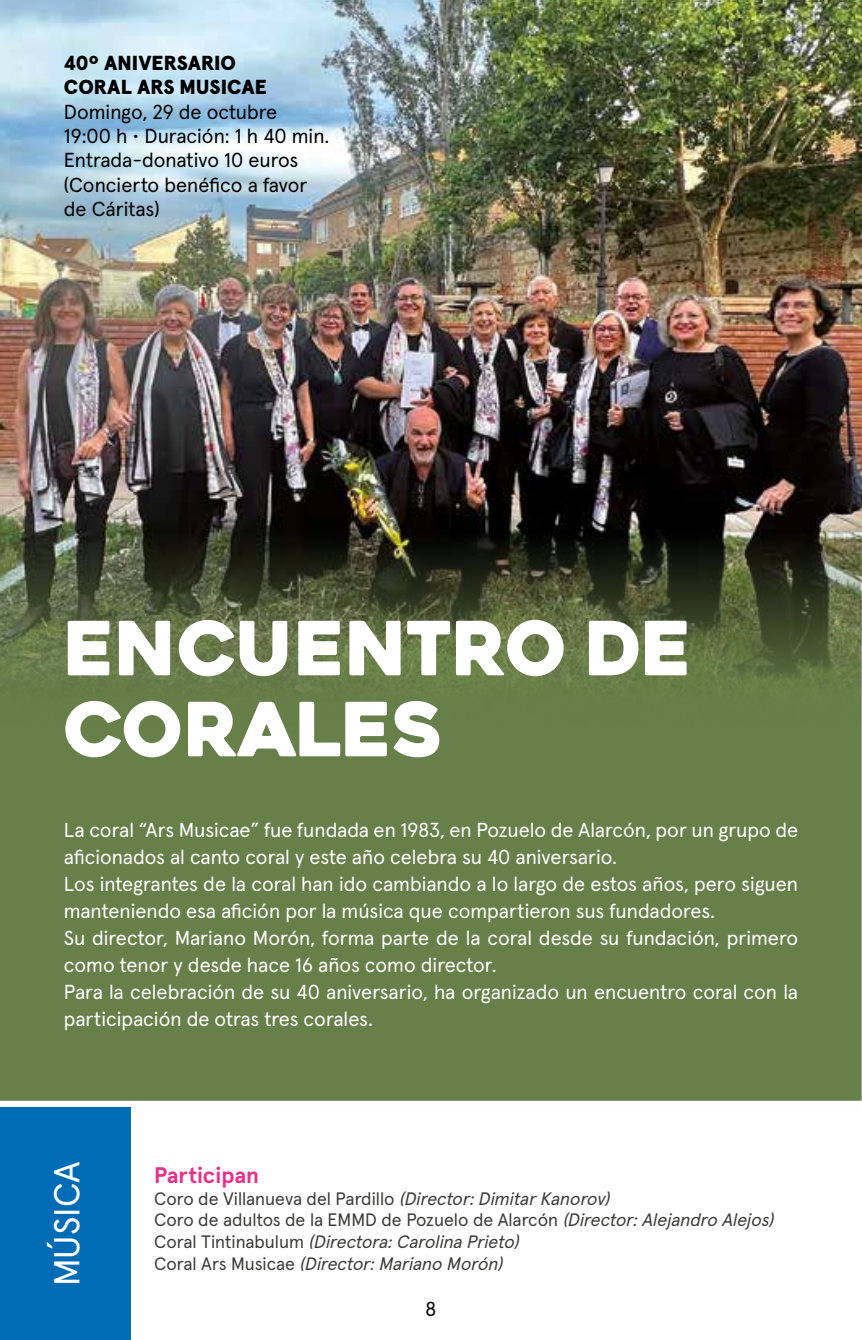
<style>
.page{position:relative;width:862px;height:1340px;background:#fff}
.page>*{position:absolute;margin:0;border:0;box-sizing:border-box;transform-origin:0 0}
.t1{font:74.48px/81px "Heavitas";color:#fff}
.t2{font:36px "Apercu Pro";color:#fff}
.t3{font:700 22.5px "Apercu Pro";color:#e8308a}
.t4{font:20.25px/27px "Apercu Pro";color:#fff}
.t5{font:20.25px/24.3px "Apercu Pro";color:#000}
.t6{font:900 20.25px/24.3px "Apercu Pro";color:#000}
.t7{font:italic 18px/21.6px "Apercu Pro";color:#3c3c3b}
.s1{font-style:normal}
</style>
<div class="page">
<div style="left:0;top:726px;width:861px;height:374px;background:#677f49"></div>
<img style="left:0;top:2px;width:861px;height:724px">
<img style="left:0;top:0;width:861px;height:2px">
<div style="left:0;top:1107px;width:130px;height:232px;background:#006cb5"></div>
<p class="t6" style="left:64px;top:49px;width:205px">40º ANIVERSARIO<br>CORAL ARS MUSICAE</p>
<p class="t5" style="left:64px;top:98px;width:267px">Domingo, 29 de octubre<br>19:00 h • Duración: 1 h 40 min.<br>Entrada-donativo 10 euros (Concierto benéfico a favor de Cáritas)</p>
<h1 class="t1" style="left:64px;top:608px;width:629px">ENCUENTRO DE<br>CORALES</h1>
<p class="t4" style="left:64px;top:815px;width:735px">La coral “Ars Musicae” fue fundada en 1983, en Pozuelo de Alarcón, por un grupo de aficionados al canto coral y este año celebra su 40 aniversario.<br>Los integrantes de la coral han ido cambiando a lo largo de estos años, pero siguen manteniendo esa afición por la música que compartieron sus fundadores.<br>Su director, Mariano Morón, forma parte de la coral desde su fundación, primero como tenor y desde hace 16 años como director.<br>Para la celebración de su 40 aniversario, ha organizado un encuentro coral con la participación de otras tres corales.</p>
<h2 class="t2" style="left:39px;top:1286px;width:126px;rotate:-90deg">MÚSICA</h2>
<p class="t3" style="left:154px;top:1157px;width:107px">Participan</p>
<p class="t7" style="left:154px;top:1186px;width:625px"><span class="s1">C o ro d e V i l la n u eva d e l Pa rd i l l o</span> (Director:DimitarKanorov)<br><span class="s1">Coro de adultos de la EMMD de Pozuelo de Alarcón</span> (Director:Alejandro Alejos)<br><span class="s1">C o r a l T i n t i n a b u l u m</span> (Directora:CarolinaPrieto)<br><span class="s1">C o ra l A rs M u s i c a e</span> (Director:Mariano Morón)</p>
<p class="t5" style="left:425px;top:1295px;width:12px">8</p>
</div>
